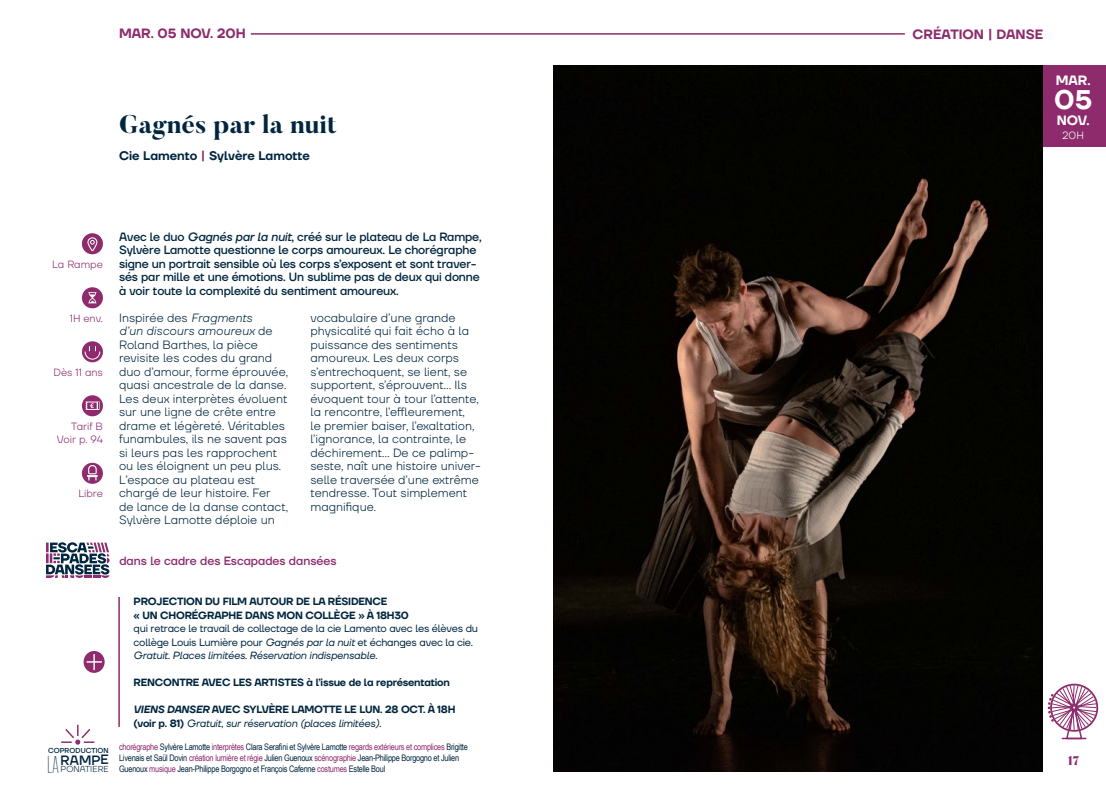
<style>
.page{position:relative;width:1106px;height:808px;background:#fff}
.page>*{position:absolute;margin:0;border:0;box-sizing:border-box;transform-origin:0 0}
.Titre{font:600 27px "TT Firs Neue";color:#fff}
.Titre_spectacle{font:800 25.5px "Butler";color:#00263f}
.Type_de_spectacle{font:600 13.5px "TT Firs Neue";color:#8d2b6d}
.DATES___STYLE_DE_SPECTACLE{font:600 13.5px "TT Firs Neue";color:#8d2b6d}
.Titre-2{font:600 13.5px "TT Firs Neue";color:#fff}
.t1{font:500 13.5px "TT Firs Neue";letter-spacing:-.01em;color:#00263f}
.Auteur_-_Compagnie{font:600 12.45px "TT Firs Neue";color:#00263f}
.t2{font:900 12.45px "Butler";color:#8d2b6d}
.texte_descriptif{font:300 12px/13.5px "TT Firs Neue";color:#00263f}
.Descriptif_chapeau{font:500 12px/13.5px "TT Firs Neue";letter-spacing:-.01em;color:#00263f}
.Descriptif_chapeau-2{font:500 12px "TT Firs Neue";color:#8d2b6d}
.Infos_les_plus{font:10.5px/13.5px "TT Firs Neue";letter-spacing:-.02em;color:#00263f}
.Infos_les_plus-2{font:600 10.5px/13.5px "TT Firs Neue";letter-spacing:-.02em;color:#00263f}
.t3{font:300 10.5px/13.5px "TT Firs Neue";color:#8d2b6d;text-align:right}
.Titre-3{font:300 10.5px "TT Firs Neue";color:#fff}
.t4{font:9px/10.8px "Arial Narrow";letter-spacing:-.025em;color:#00263f}
.t5{font:300 8.7px "TT Firs Neue";letter-spacing:-.01em;color:#00263f}
.t6{font:500 7.2px "TT Firs Neue";letter-spacing:-.01em;color:#00263f}
.s1{color:#8d2b6d}
.s2{font-style:italic}
.s3{font-weight:600}
.s4{font-weight:400;font-style:italic}
</style>
<div class="page">
<div style="left:1042px;top:65px;width:64px;height:81px;background:#8d2b6d"></div>
<img style="left:553px;top:65px;width:489px;height:707px">
<svg style="left:82px;top:233px;width:21px;height:21px"></svg>
<svg style="left:82px;top:287px;width:21px;height:21px"></svg>
<svg style="left:82px;top:341px;width:21px;height:21px"></svg>
<svg style="left:84px;top:346px;width:16px;height:14px"></svg>
<svg style="left:82px;top:395px;width:21px;height:21px"></svg>
<svg style="left:82px;top:463px;width:21px;height:21px"></svg>
<svg style="left:61px;top:725px;width:33px;height:20px"></svg>
<hr style="left:118px;top:597px;width:2px;height:130px;background:#8d2b6d">
<svg style="left:84px;top:651px;width:21px;height:22px"></svg>
<hr style="left:251px;top:33px;width:653px;height:2px;background:#8d2b6d">
<svg style="left:46px;top:542px;width:64px;height:36px"></svg>
<svg style="left:1047px;top:684px;width:52px;height:56px"></svg>
<p class="DATES___STYLE_DE_SPECTACLE" style="left:119px;top:24px;width:128px">MAR. 05 NOV. 20H</p>
<p class="Titre_spectacle" style="left:119px;top:108px;width:219px">Gagnés par la nuit</p>
<p class="Auteur_-_Compagnie" style="left:119px;top:147px;width:192px">Cie Lamento <span class="s1">|</span> Sylvère Lamotte</p>
<p class="t3" style="left:52px;top:257px;width:52px">La Rampe</p>
<p class="t3" style="left:70px;top:311px;width:35px">1H env.</p>
<p class="t3" style="left:54px;top:365px;width:51px">Dès 11 ans</p>
<p class="t3" style="left:57px;top:419px;width:48px">Tarif B<br>Voir p. 94</p>
<p class="t3" style="left:78px;top:487px;width:26px">Libre</p>
<p class="Descriptif_chapeau" style="left:119px;top:230px;width:364px">Avec le duo <span class="s2">Gagnés par la nuit</span>, créé sur le plateau de La Rampe, Sylvère Lamotte questionne le corps amoureux. Le chorégraphe signe un portrait sensible où les corps s’exposent et sont traver&shy;sés par mille et une émotions. Un sublime pas de deux qui donne à voir toute la complexité du sentiment amoureux.</p>
<p class="texte_descriptif" style="left:119px;top:311px;width:170px">Inspirée des <span class="s2">Fragments<br>d’un discours amoureux</span> de<br>Roland Barthes, la pièce revisite les codes du grand duo d’amour, forme éprouvée, quasi ancestrale de la danse.<br>Les deux interprètes évoluent sur une ligne de crête entre drame et légèreté. Véritables funambules, ils ne savent pas si leurs pas les rapprochent ou les éloignent un peu plus.<br>L’espace au plateau est chargé de leur histoire. Fer de lance de la danse contact,<br>Sylvère Lamotte déploie un</p>
<p class="texte_descriptif" style="left:310px;top:311px;width:172px">vocabulaire d’une grande physicalité qui fait écho à la puissance des sentiments amoureux. Les deux corps s’entrechoquent, se lient, se supportent, s’éprouvent... Ils évoquent tour à tour l’attente, la rencontre, l’effleurement,<br>le premier baiser, l’exaltation, l’ignorance, la contrainte, le déchirement... De ce palimp&shy;seste, naît une histoire univer&shy;selle traversée d’une extrême tendresse. Tout simplement magnifique.</p>
<p class="Descriptif_chapeau-2" style="left:119px;top:552px;width:219px">dans le cadre des Escapades dansées</p>
<p class="t6" style="left:48px;top:745px;width:62px">COPRODUCTION</p>
<p class="t1" style="left:61px;top:751px;width:50px">RAMPE</p>
<p class="t5" style="left:61px;top:763px;width:50px">PONATIERE</p>
<p class="Infos_les_plus" style="left:134px;top:595px;width:346px"><span class="s3">PROJECTION DU FILM AUTOUR DE LA RÉSIDENCE<br>« UN CHORÉGRAPHE DANS MON COLLÈGE » À 18H30<br></span>qui retrace le travail de collectage de la cie Lamento avec les élèves du collège Louis Lumière pour <span class="s2">Gagnés par la nuit</span> et échanges avec la cie.<br><span class="s2">Gratuit. Places limitées. Réservation indispensable.</span></p>
<p class="Infos_les_plus-2" style="left:134px;top:676px;width:318px">RENCONTRE AVEC LES ARTISTES à l’issue de la représentation</p>
<p class="Infos_les_plus-2" style="left:134px;top:703px;width:323px"><span class="s2">VIENS DANSER</span> AVEC SYLVÈRE LAMOTTE LE LUN. 28 OCT. À 18H (voir p. 81) <span class="s4">Gratuit, sur réservation (places limitées).</span></p>
<p class="t4" style="left:119px;top:741px;width:350px"><span class="s1">chorégraphe</span> Sylvère Lamotte <span class="s1">interprètes</span> Clara Serafini et Sylvère Lamotte <span class="s1">regards extérieurs et complices</span> Brigitte<br>Livenais et Saül Dovin <span class="s1">création lumière et régie</span> Julien Guenoux <span class="s1">scénographie</span> Jean-Philippe Borgogno et Julien<br>Guenoux <span class="s1">musique</span> Jean-Philippe Borgogno et François Cafenne <span class="s1">costumes</span> Estelle Boul</p>
<p class="Type_de_spectacle" style="left:912px;top:25px;width:132px">CRÉATION | DANSE</p>
<p class="Titre-2" style="left:1055px;top:71px;width:36px">MAR.</p>
<p class="Titre" style="left:1054px;top:81px;width:39px">05</p>
<p class="Titre-2" style="left:1056px;top:111px;width:35px">NOV.</p>
<p class="Titre-3" style="left:1062px;top:128px;width:23px">20H</p>
<p class="t2" style="left:1067px;top:752px;width:14px">17</p>
</div>
